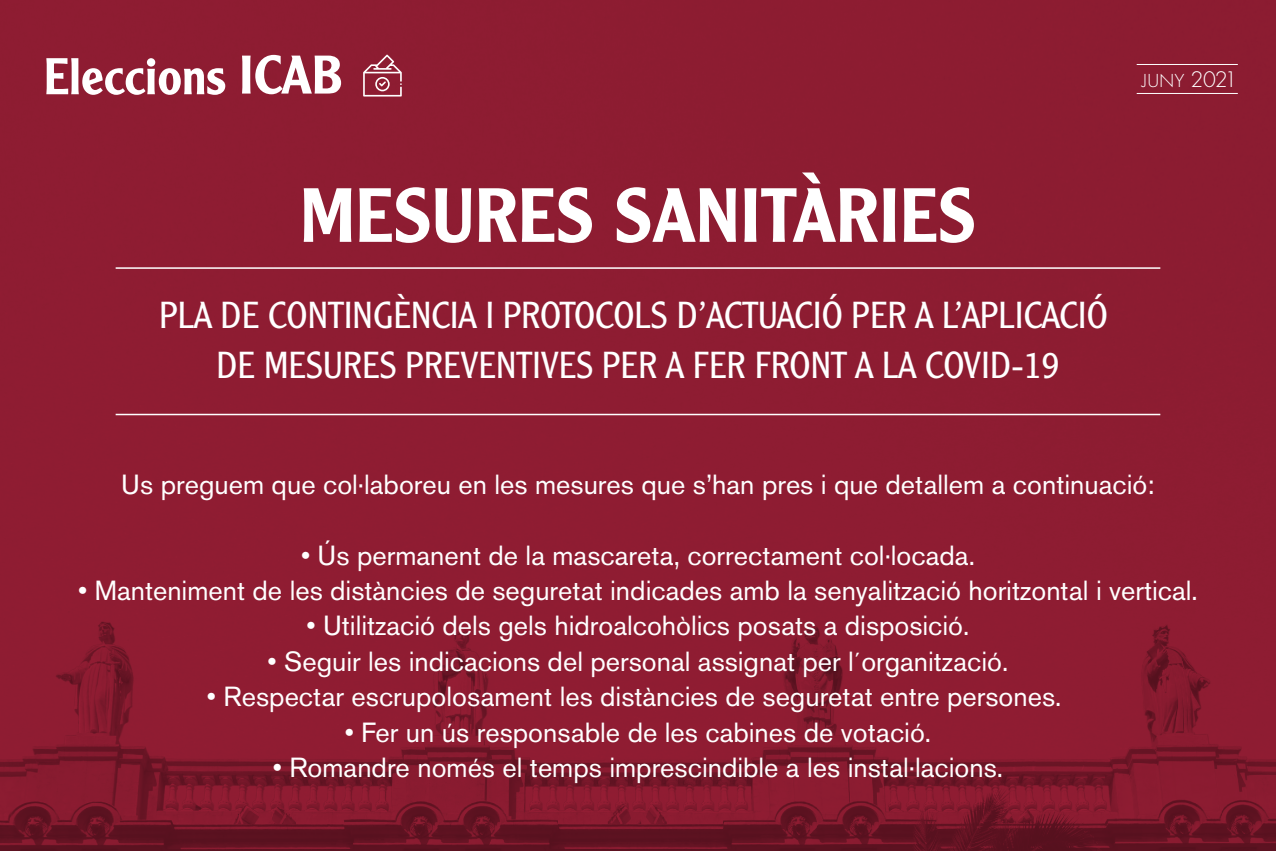
<style>
.page{position:relative;width:1276px;height:851px;background:#fff}
.page>*{position:absolute;margin:0;border:0;box-sizing:border-box;transform-origin:0 0}
.t1{font:500 75px "Clearface Gothic LT Std";color:#fff}
.t2{font:500 50.47px "Clearface Gothic LT Std";color:#fff}
.t3{font:300 36.75px/50.5px "Clearface Gothic LT Std";color:#fff;text-align:center}
.t4{font:27.45px "Akzidenz Grotesk BE";color:#fff}
.t5{font:300 19.58px "Futura PT";color:#fff}
.s1{font-size:53.1px}
.s2{font-size:23.4px}
</style>
<div class="page">
<img style="left:0;top:0;width:1276px;height:850px">
<hr style="left:1136px;top:64px;width:101px;height:1px;background:#fff">
<hr style="left:1136px;top:93px;width:101px;height:1px;background:#fff">
<svg style="left:363px;top:55px;width:39px;height:41px;background:#a85161"></svg>
<hr style="left:116px;top:413px;width:1044px;height:2px;background:#fff">
<hr style="left:116px;top:267px;width:1044px;height:2px;background:#fff">
<h2 class="t2" style="left:44px;top:45px;width:300px">Eleccions <span class="s1">ICAB</span></h2>
<h1 class="t1" style="left:300px;top:169px;width:678px">MESURES SANITÀRIES</h1>
<h3 class="t3" style="left:159px;top:289px;width:950px">PLA DE CONTINGÈNCIA I PROTOCOLS D’ACTUACIÓ PER A L’APLICACIÓ<br>DE MESURES PREVENTIVES PER A FER FRONT A LA COVID-19</h3>
<p class="t5" style="left:1142px;top:69px;width:97px">JUNY <span class="s2">2021</span></p>
<p class="t4" style="left:121px;top:467px;width:1035px">Us preguem que col·laboreu en les mesures que s’han pres i que detallem a continuació:</p>
<p class="t4" style="left:301px;top:538px;width:675px">• Ús permanent de la mascareta, correctament col·locada.</p>
<p class="t4" style="left:78px;top:574px;width:1121px">• Manteniment de les distàncies de seguretat indicades amb la senyalització horitzontal i vertical.</p>
<p class="t4" style="left:306px;top:609px;width:664px">• Utilització dels gels hidroalcohòlics posats a disposició.</p>
<p class="t4" style="left:268px;top:644px;width:742px">• Seguir les indicacions del personal assignat per l´organització.</p>
<p class="t4" style="left:207px;top:680px;width:856px">• Respectar escrupolosament les distàncies de seguretat entre persones.</p>
<p class="t4" style="left:345px;top:715px;width:588px">• Fer un ús responsable de les cabines de votació.</p>
<p class="t4" style="left:273px;top:751px;width:732px">• Romandre només el temps imprescindible a les instal·lacions.</p>
</div>
